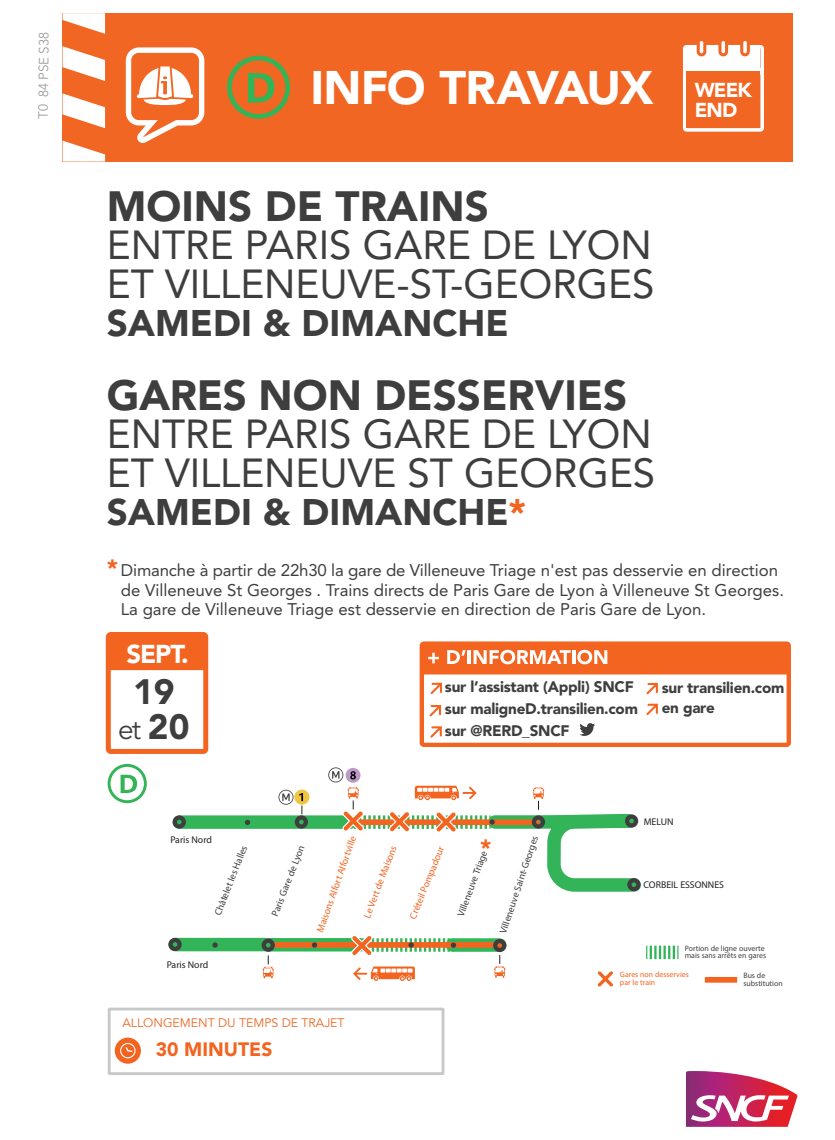
<style>
.page{position:relative;width:835px;height:1140px;background:#fff}
.page>*{position:absolute;margin:0;border:0;box-sizing:border-box;transform-origin:0 0}
.t1{font:900 46.69px "Avenir LT Std";letter-spacing:-.025em;color:#fff}
.t2{font:900 42px "Avenir LT Std";color:#3e3e3f}
.t3{font:40.25px/38.5px "Avenir LT Std";color:#3e3e3f}
.t4{font:900 36.75px "Avenir LT Std";color:#3e3e3f}
.t5{font:900 35px "Avenir LT Std";color:#3e3e3f}
.t6{font:28px "Avenir LT Std";color:#3e3e3f}
.t7{font:900 25.72px "Avenir LT Std";color:#fff}
.t8{font:900 23.45px "Avenir LT Std";color:#f36421}
.t9{font:900 20.05px "Avenir LT Std";letter-spacing:-.045em;color:#fff}
.t10{font:900 19.25px "Avenir LT Std";color:#f36421}
.t11{font:16.8px/19.2px "Avenir LT Std";color:#3e3e3f}
.t12{font:900 15.22px "Avenir LT Std";letter-spacing:-.015em;color:#3e3e3f}
.t13{font:300 13.3px "Avenir LT Std";letter-spacing:-.01em;color:#939598}
.t14{font:12.29px "Avenir LT Std";color:#f16621}
.t15{font:9.8px "Myriad Pro";color:#3e3e3f}
.t16{font:9.8px "Myriad Pro";color:#f36421}
.t17{font:9.8px "Myriad Pro";color:#231f20}
.t18{font:7.84px/7.8px "Myriad Pro";color:#3e3e3f}
.t19{font:7.84px/7.8px "Myriad Pro";color:#f36421}
.s1{color:#f36421}
.s2{font-weight:900;font-size:23.45px;color:#f36421}
.s3{font-weight:900;font-size:35px}
</style>
<div class="page">
<div style="left:62px;top:13px;width:730px;height:149px;background:#f16622"></div>
<svg style="left:62px;top:13px;width:43px;height:149px"></svg>
<svg style="left:126px;top:47px;width:78px;height:96px"></svg>
<svg style="left:682px;top:43px;width:81px;height:89px"></svg>
<svg style="left:227px;top:56px;width:63px;height:63px"></svg>
<svg style="left:686px;top:1071px;width:111px;height:56px"></svg>
<div style="left:108px;top:1008px;width:336px;height:67px;border:3px solid #c7c8ca"></div>
<svg style="left:114px;top:1037px;width:27px;height:27px"></svg>
<svg style="left:419px;top:641px;width:371px;height:106px"></svg>
<svg style="left:430px;top:683px;width:12px;height:11px"></svg>
<svg style="left:429px;top:705px;width:12px;height:11px"></svg>
<svg style="left:646px;top:683px;width:11px;height:11px"></svg>
<svg style="left:430px;top:726px;width:12px;height:12px"></svg>
<svg style="left:428px;top:653px;width:11px;height:10px"></svg>
<svg style="left:447px;top:650px;width:18px;height:14px"></svg>
<hr style="left:467px;top:650px;width:3px;height:14px;background:#fff">
<svg style="left:473px;top:650px;width:97px;height:14px"></svg>
<hr style="left:572px;top:650px;width:3px;height:14px;background:#fff">
<svg style="left:577px;top:650px;width:30px;height:14px"></svg>
<svg style="left:579px;top:723px;width:16px;height:13px"></svg>
<svg style="left:646px;top:704px;width:11px;height:11px"></svg>
<svg style="left:106px;top:632px;width:102px;height:122px"></svg>
<div style="left:452px;top:938px;width:47px;height:14px;background:#33b458"></div>
<svg style="left:494px;top:815px;width:30px;height:14px"></svg>
<div style="left:179px;top:815px;width:171px;height:14px;background:#33b458"></div>
<svg style="left:173px;top:815px;width:13px;height:14px"></svg>
<div style="left:268px;top:938px;width:93px;height:13px;background:#33b458"></div>
<svg style="left:597px;top:971px;width:16px;height:16px"></svg>
<div style="left:352px;top:819px;width:184px;height:6px;background:#f36421"></div>
<div style="left:267px;top:942px;width:234px;height:6px;background:#f36421"></div>
<svg style="left:646px;top:946px;width:32px;height:13px"></svg>
<div style="left:704px;top:977px;width:33px;height:6px;background:#f36421"></div>
<svg style="left:312px;top:942px;width:5px;height:6px"></svg>
<div style="left:175px;top:938px;width:91px;height:13px;background:#33b458"></div>
<svg style="left:168px;top:938px;width:14px;height:13px"></svg>
<svg style="left:493px;top:939px;width:13px;height:39px"></svg>
<svg style="left:353px;top:966px;width:62px;height:15px"></svg>
<svg style="left:108px;top:764px;width:39px;height:39px"></svg>
<svg style="left:524px;top:787px;width:117px;height:105px"></svg>
<svg style="left:261px;top:939px;width:14px;height:39px"></svg>
<svg style="left:212px;top:942px;width:6px;height:6px"></svg>
<svg style="left:245px;top:820px;width:5px;height:5px"></svg>
<svg style="left:349px;top:936px;width:107px;height:19px"></svg>
<div style="left:294px;top:790px;width:15px;height:15px;background:#f0c641;border-radius:50%"></div>
<svg style="left:278px;top:790px;width:30px;height:39px"></svg>
<svg style="left:328px;top:767px;width:166px;height:65px"></svg>
<p class="t13" style="left:36px;top:119px;width:88px;rotate:-90deg">T0 84 PSE S38</p>
<h1 class="t1" style="left:310px;top:59px;width:344px">INFO TRAVAUX</h1>
<h2 class="t2" style="left:107px;top:181px;width:383px">MOINS DE TRAINS</h2>
<h3 class="t3" style="left:107px;top:226px;width:549px">ENTRE PARIS GARE DE LYON<br>ET VILLENEUVE-ST-GEORGES</h3>
<h3 class="t4" style="left:107px;top:301px;width:403px">SAMEDI &amp; DIMANCHE</h3>
<h2 class="t2" style="left:107px;top:370px;width:522px">GARES NON DESSERVIES</h2>
<h3 class="t3" style="left:107px;top:415px;width:550px">ENTRE PARIS GARE DE LYON<br>ET VILLENEUVE ST GEORGES</h3>
<h3 class="t4" style="left:107px;top:490px;width:421px">SAMEDI &amp; DIMANCHE<span class="s1">*</span></h3>
<p class="t9" style="left:694px;top:78px;width:59px">WEEK</p>
<p class="t9" style="left:694px;top:98px;width:44px">END</p>
<p class="t11" style="left:121px;top:561px;width:664px;text-indent:-14px"><span class="s2">*</span> Dimanche à partir de 22h30 la gare de Villeneuve Triage n'est pas desservie en direction de Villeneuve St Georges . Trains directs de Paris Gare de Lyon à Villeneuve St Georges.<br>La gare de Villeneuve Triage est desservie en direction de Paris Gare de Lyon.</p>
<h3 class="t7" style="left:127px;top:638px;width:64px">SEPT.</h3>
<h3 class="t5" style="left:133px;top:671px;width:43px">19</h3>
<h3 class="t6" style="left:118px;top:713px;width:73px">et <span class="s3">20</span></h3>
<p class="t12" style="left:445px;top:678px;width:190px">sur l’assistant (Appli) SNCF</p>
<p class="t12" style="left:445px;top:700px;width:194px">sur maligneD.transilien.com</p>
<p class="t12" style="left:445px;top:721px;width:126px">sur @RERD_SNCF</p>
<p class="t12" style="left:661px;top:678px;width:124px">sur transilien.com</p>
<p class="t12" style="left:661px;top:699px;width:54px">en gare</p>
<p class="t17" style="left:643px;top:815px;width:31px">MELUN</p>
<p class="t17" style="left:170px;top:834px;width:43px">Paris Nord</p>
<p class="t15" style="left:212px;top:913px;width:76px;rotate:-69deg">Châtelet les Halles</p>
<p class="t15" style="left:269px;top:914px;width:76px;rotate:-69deg">Paris Gare de Lyon</p>
<p class="t16" style="left:314px;top:930px;width:102px;rotate:-71deg">Maisons Alfort Alfortville</p>
<p class="t16" style="left:361px;top:915px;width:78px;rotate:-69deg">Le Vert de Maisons</p>
<p class="t16" style="left:407px;top:916px;width:78px;rotate:-68deg">Créteil Pompadour</p>
<p class="t15" style="left:455px;top:914px;width:71px;rotate:-70deg">Villeneuve Triage</p>
<h3 class="t8" style="left:480px;top:833px;width:13px">*</h3>
<p class="t15" style="left:496px;top:931px;width:104px;rotate:-71deg">Villeneuve Saint-Georges</p>
<p class="t17" style="left:167px;top:959px;width:43px">Paris Nord</p>
<p class="t14" style="left:122px;top:1016px;width:223px">ALLONGEMENT DU TEMPS DE TRAJET</p>
<p class="t10" style="left:156px;top:1038px;width:118px">30 MINUTES</p>
<p class="t17" style="left:643px;top:879px;width:82px">CORBEIL ESSONNES</p>
<p class="t18" style="left:684px;top:944px;width:83px">Portion de ligne ouverte mais sans arrêts en gares</p>
<p class="t18" style="left:743px;top:971px;width:41px">Bus de substitution</p>
<p class="t19" style="left:619px;top:970px;width:71px">Gares non desservies par le train</p>
</div>
